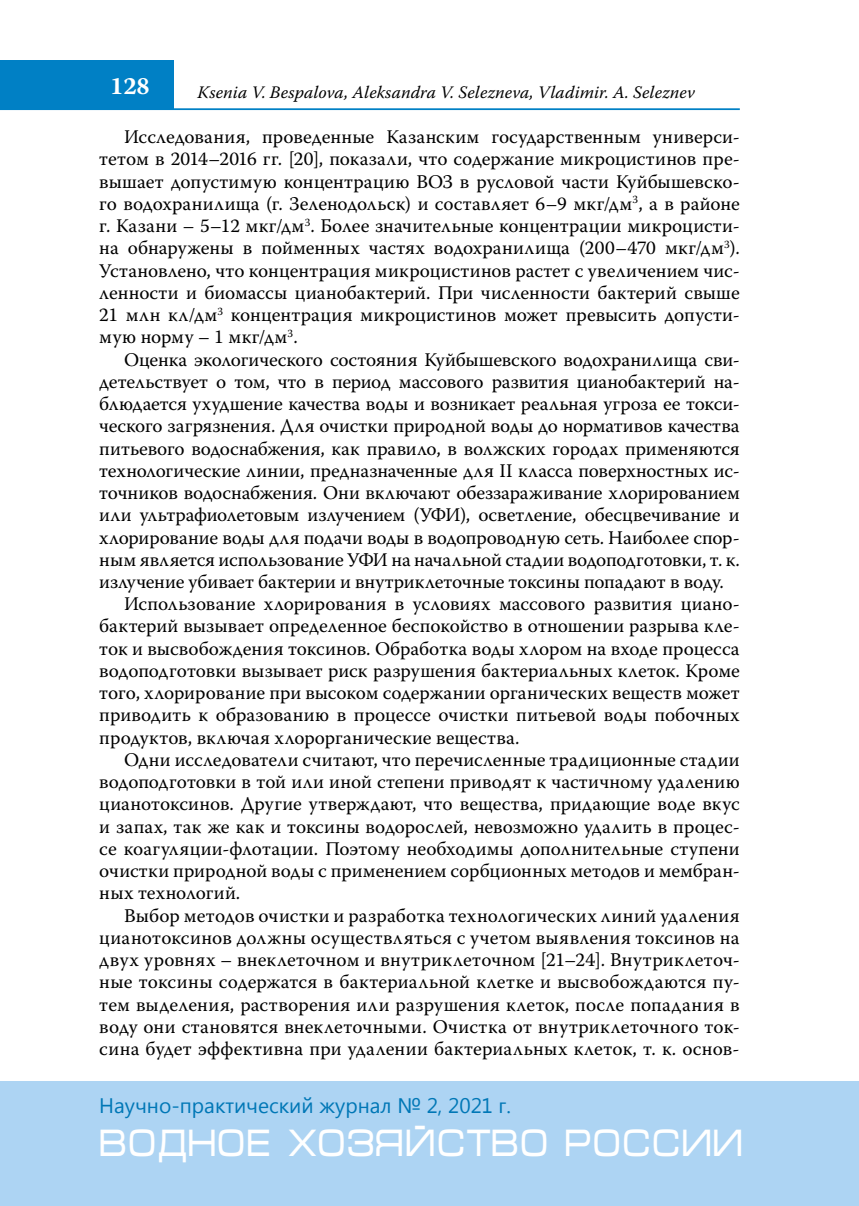
<style>
.page{position:relative;width:859px;height:1206px;background:#fff}
.page>*{position:absolute;margin:0;border:0;box-sizing:border-box;transform-origin:0 0}
.t1{font:38.5px "Micra C";color:#fff;scale:.83 1}
.t2{font:700 24.5px "Warnock Pro";color:#fff}
.t3{font:21px "Segoe UI";color:#0077b6}
.t4{font:19.25px/22.2px "Warnock Pro";color:#000;text-align:justify}
.t5{font:italic 17.5px "Warnock Pro";letter-spacing:.005em;color:#000}
</style>
<div class="page">
<hr style="left:0;top:108px;width:739px;height:2px;background:#0080c5">
<div style="left:0;top:60px;width:174px;height:50px;background:#0080c5"></div>
<div style="left:0;top:1081px;width:858px;height:124px;background:#add4f3"></div>
<p class="t2" style="left:110px;top:71px;width:41px">128</p>
<p class="t5" style="left:197px;top:82px;width:498px">Ksenia V. Bespalova, Aleksandra V. Selezneva, Vladimir. A. Seleznev</p>
<p class="t4" style="left:99px;top:125px;width:641px;text-indent:25px">Исследования, проведенные Казанским государственным универси&shy;тетом в 2014–2016 гг. [20], показали, что содержание микроцистинов пре&shy;вышает допустимую концентрацию ВОЗ в русловой части Куйбышевско&shy;го водохранилища (г. Зеленодольск) и составляет 6–9 мкг/дм<sup>3</sup>, а в районе г. Казани – 5–12 мкг/дм<sup>3</sup>. Более значительные концентрации микроцисти&shy;на обнаружены в пойменных частях водохранилища (200–470 мкг/дм<sup>3</sup>).<br>Установлено, что концентрация микроцистинов растет с увеличением чис&shy;ленности и биомассы цианобактерий. При численности бактерий свыше 21 млн кл/дм<sup>3</sup> концентрация микроцистинов может превысить допусти&shy;мую норму – 1 мкг/дм<sup>3</sup>.</p>
<p class="t4" style="left:124px;top:348px;width:617px">Оценка экологического состояния Куйбышевского водохранилища сви-</p>
<p class="t4" style="left:99px;top:370px;width:641px">детельствует о том, что в период массового развития цианобактерий на-</p>
<p class="t4" style="left:99px;top:392px;width:641px">блюдается ухудшение качества воды и возникает реальная угроза ее токси-</p>
<p class="t4" style="left:99px;top:414px;width:641px">ческого загрязнения. Для очистки природной воды до нормативов качества</p>
<p class="t4" style="left:99px;top:437px;width:641px">питьевого водоснабжения, как правило, в волжских городах применяются</p>
<p class="t4" style="left:99px;top:459px;width:641px">технологические линии, предназначенные для II класса поверхностных ис-</p>
<p class="t4" style="left:99px;top:481px;width:642px">точников водоснабжения. Они включают обеззараживание хлорированием</p>
<p class="t4" style="left:99px;top:503px;width:641px">или ультрафиолетовым излучением (УФИ), осветление, обесцвечивание и</p>
<p class="t4" style="left:99px;top:525px;width:641px">хлорирование воды для подачи воды в водопроводную сеть. Наиболее спор-</p>
<p class="t4" style="left:99px;top:548px;width:641px">ным является использование УФИ на начальной стадии водоподготовки, т. к.</p>
<p class="t4" style="left:99px;top:570px;width:626px">излучение убивает бактерии и внутриклеточные токсины попадают в воду.</p>
<p class="t4" style="left:124px;top:592px;width:617px">Использование хлорирования в условиях массового развития циано-</p>
<p class="t4" style="left:99px;top:614px;width:641px">бактерий вызывает определенное беспокойство в отношении разрыва кле-</p>
<p class="t4" style="left:99px;top:637px;width:641px">ток и высвобождения токсинов. Обработка воды хлором на входе процесса</p>
<p class="t4" style="left:99px;top:659px;width:641px">водоподготовки вызывает риск разрушения бактериальных клеток. Кроме</p>
<p class="t4" style="left:99px;top:681px;width:641px">того, хлорирование при высоком содержании органических веществ может</p>
<p class="t4" style="left:99px;top:703px;width:641px">приводить к образованию в процессе очистки питьевой воды побочных</p>
<p class="t4" style="left:99px;top:726px;width:421px">продуктов, включая хлорорганические вещества.</p>
<p class="t4" style="left:124px;top:748px;width:617px">Одни исследователи считают, что перечисленные традиционные стадии</p>
<p class="t4" style="left:99px;top:770px;width:641px">водоподготовки в той или иной степени приводят к частичному удалению</p>
<p class="t4" style="left:99px;top:792px;width:641px">цианотоксинов. Другие утверждают, что вещества, придающие воде вкус</p>
<p class="t4" style="left:99px;top:815px;width:641px">и запах, так же как и токсины водорослей, невозможно удалить в процес-</p>
<p class="t4" style="left:99px;top:837px;width:641px">се коагуляции-флотации. Поэтому необходимы дополнительные ступени</p>
<p class="t4" style="left:99px;top:859px;width:641px">очистки природной воды с применением сорбционных методов и мембран-</p>
<p class="t4" style="left:99px;top:881px;width:142px">ных технологий.</p>
<p class="t4" style="left:124px;top:903px;width:617px">Выбор методов очистки и разработка технологических линий удаления</p>
<p class="t4" style="left:99px;top:926px;width:641px">цианотоксинов должны осуществляться с учетом выявления токсинов на</p>
<p class="t4" style="left:99px;top:948px;width:641px">двух уровнях – внеклеточном и внутриклеточном [21–24]. Внутриклеточ-</p>
<p class="t4" style="left:99px;top:970px;width:641px">ные токсины содержатся в бактериальной клетке и высвобождаются пу-</p>
<p class="t4" style="left:99px;top:992px;width:641px">тем выделения, растворения или разрушения клеток, после попадания в</p>
<p class="t4" style="left:99px;top:1015px;width:641px">воду они становятся внеклеточными. Очистка от внутриклеточного ток-</p>
<p class="t4" style="left:99px;top:1037px;width:641px">сина будет эффективна при удалении бактериальных клеток, т. к. основ-</p>
<p class="t3" style="left:99px;top:1090px;width:413px">Научно-практический журнал № 2, 2021 г.</p>
<h1 class="t1" style="left:99px;top:1126px;width:777px">ВОДНОЕ ХОЗЯЙСТВО РОССИИ</h1>
</div>
